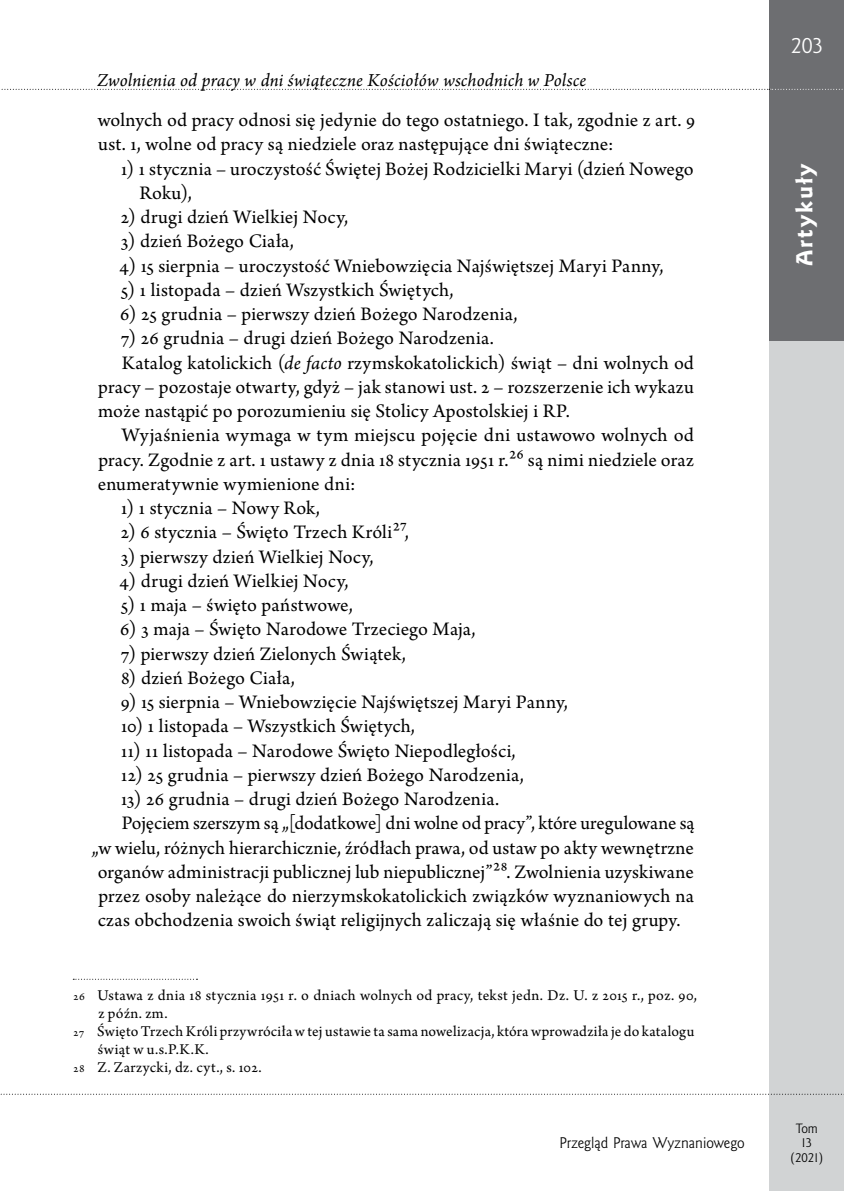
<style>
.page{position:relative;width:844px;height:1191px;background:#fff}
.page>*{position:absolute;margin:0;border:0;box-sizing:border-box;transform-origin:0 0}
.t1{font:21px "Goldy EFN Heavy";letter-spacing:.1em;color:#fff}
.t2{font:21px "Goldy EFN";color:#fff}
.t3{font:20.12px/24.3px "Arno Pro";letter-spacing:.01em;color:#000}
.t4{font:20.12px "Arno Pro";letter-spacing:-.01em;color:#000}
.t5{font:italic 19.25px "Arno Pro";letter-spacing:.01em;color:#000}
.t6{font:15.75px "Arno Pro";letter-spacing:.02em;color:#000}
.t7{font:14px "Goldy EFN";color:#000}
.t8{font:12.25px/14.7px "Goldy EFN";color:#000;text-align:center}
.s1{font-style:italic}
.s2{font-size:12.25px}
</style>
<div class="page">
<div style="left:769px;top:0;width:74px;height:1191px;background:#d1d3d4"></div>
<div style="left:769px;top:0;width:74px;height:89px;background:#6d6e71"></div>
<svg style="left:1px;top:1093px;width:843px;height:1px"></svg>
<div style="left:769px;top:89px;width:74px;height:251px;background:#6d6e71"></div>
<svg style="left:73px;top:978px;width:124px;height:1px"></svg>
<svg style="left:1px;top:89px;width:843px;height:1px"></svg>
<p class="t5" style="left:97px;top:70px;width:490px">Zwolnienia od pracy w dni świąteczne Kościołów wschodnich w Polsce</p>
<p class="t3" style="left:98px;top:109px;width:598px">wolnych od pracy odnosi się jedynie do tego ostatniego. I tak, zgodnie z art. 9 ust. 1, wolne od pracy są niedziele oraz następujące dni świąteczne:</p>
<p class="t3" style="left:139px;top:157px;width:555px;text-indent:-18px">1) 1 stycznia – uroczystość Świętej Bożej Rodzicielki Maryi (dzień Nowego<br>Roku),</p>
<p class="t3" style="left:121px;top:206px;width:229px">2) drugi dzień Wielkiej Nocy,</p>
<p class="t3" style="left:121px;top:230px;width:174px">3) dzień Bożego Ciała,</p>
<p class="t3" style="left:119px;top:254px;width:545px">4) 15 sierpnia – uroczystość Wniebowzięcia Najświętszej Maryi Panny,</p>
<p class="t3" style="left:121px;top:279px;width:334px">5) 1 listopada – dzień Wszystkich Świętych,</p>
<p class="t3" style="left:120px;top:303px;width:399px">6) 25 grudnia – pierwszy dzień Bożego Narodzenia,</p>
<p class="t3" style="left:121px;top:327px;width:374px">7) 26 grudnia – drugi dzień Bożego Narodzenia.</p>
<p class="t3" style="left:122px;top:351px;width:573px">Katalog katolickich (<span class="s1">de facto</span> rzymskokatolickich) świąt – dni wolnych od</p>
<p class="t3" style="left:98px;top:376px;width:597px">pracy – pozostaje otwarty, gdyż – jak stanowi ust. 2 – rozszerzenie ich wykazu</p>
<p class="t3" style="left:98px;top:400px;width:473px">może nastąpić po porozumieniu się Stolicy Apostolskiej i RP.</p>
<p class="t3" style="left:122px;top:424px;width:573px">Wyjaśnienia wymaga w tym miejscu pojęcie dni ustawowo wolnych od</p>
<p class="t3" style="left:98px;top:448px;width:596px">pracy. Zgodnie z art. 1 ustawy z dnia 18 stycznia 1951 r.26 są nimi niedziele oraz</p>
<p class="t3" style="left:98px;top:472px;width:259px">enumeratywnie wymienione dni:</p>
<p class="t3" style="left:121px;top:497px;width:200px">1) 1 stycznia – Nowy Rok,</p>
<p class="t3" style="left:121px;top:521px;width:289px">2) 6 stycznia – Święto Trzech Króli27,</p>
<p class="t3" style="left:121px;top:545px;width:254px">3) pierwszy dzień Wielkiej Nocy,</p>
<p class="t3" style="left:119px;top:569px;width:231px">4) drugi dzień Wielkiej Nocy,</p>
<p class="t3" style="left:121px;top:594px;width:234px">5) 1 maja – święto państwowe,</p>
<p class="t3" style="left:120px;top:618px;width:356px">6) 3 maja – Święto Narodowe Trzeciego Maja,</p>
<p class="t3" style="left:121px;top:642px;width:286px">7) pierwszy dzień Zielonych Świątek,</p>
<p class="t3" style="left:121px;top:666px;width:175px">8) dzień Bożego Ciała,</p>
<p class="t3" style="left:121px;top:691px;width:448px">9) 15 sierpnia – Wniebowzięcie Najświętszej Maryi Panny,</p>
<p class="t3" style="left:121px;top:715px;width:295px">10) 1 listopada – Wszystkich Świętych,</p>
<p class="t3" style="left:121px;top:739px;width:396px">11) 11 listopada – Narodowe Święto Niepodległości,</p>
<p class="t3" style="left:121px;top:763px;width:404px">12) 25 grudnia – pierwszy dzień Bożego Narodzenia,</p>
<p class="t3" style="left:121px;top:788px;width:379px">13) 26 grudnia – drugi dzień Bożego Narodzenia.</p>
<p class="t4" style="left:122px;top:811px;width:574px">Pojęciem szerszym są „[dodatkowe] dni wolne od pracy”, które uregulowane są</p>
<p class="t3" style="left:92px;top:836px;width:603px">„w wielu, różnych hierarchicznie, źródłach prawa, od ustaw po akty wewnętrzne</p>
<p class="t3" style="left:98px;top:860px;width:597px">organów administracji publicznej lub niepublicznej”28. Zwolnienia uzyskiwane</p>
<p class="t3" style="left:98px;top:885px;width:597px">przez osoby należące do nierzymskokatolickich związków wyznaniowych na</p>
<p class="t3" style="left:98px;top:909px;width:584px">czas obchodzenia swoich świąt religijnych zaliczają się właśnie do tej grupy.</p>
<p class="t6" style="left:73px;top:986px;width:625px"><span class="s2">26</span> Ustawa z dnia 18 stycznia 1951 r. o dniach wolnych od pracy, tekst jedn. Dz. U. z 2015 r., poz. 90,</p>
<p class="t6" style="left:98px;top:1004px;width:70px">z późn. zm.</p>
<p class="t6" style="left:73px;top:1022px;width:622px"><span class="s2">27</span> Święto Trzech Króli przywróciła w tej ustawie ta sama nowelizacja, która wprowadziła je do katalogu</p>
<p class="t6" style="left:98px;top:1040px;width:112px">świąt w u.s.P.K.K.</p>
<p class="t6" style="left:73px;top:1058px;width:190px"><span class="s2">28</span> Z. Zarzycki, dz. cyt., s. 102.</p>
<p class="t7" style="left:559px;top:1134px;width:186px">Przegląd Prawa Wyznaniowego</p>
<p class="t2" style="left:790px;top:33px;width:33px">203</p>
<p class="t1" style="left:791px;top:266px;width:105px;rotate:-90deg">Artykuły</p>
<p class="t8" style="left:790px;top:1121px;width:34px">Tom<br>13 (2021)</p>
</div>
